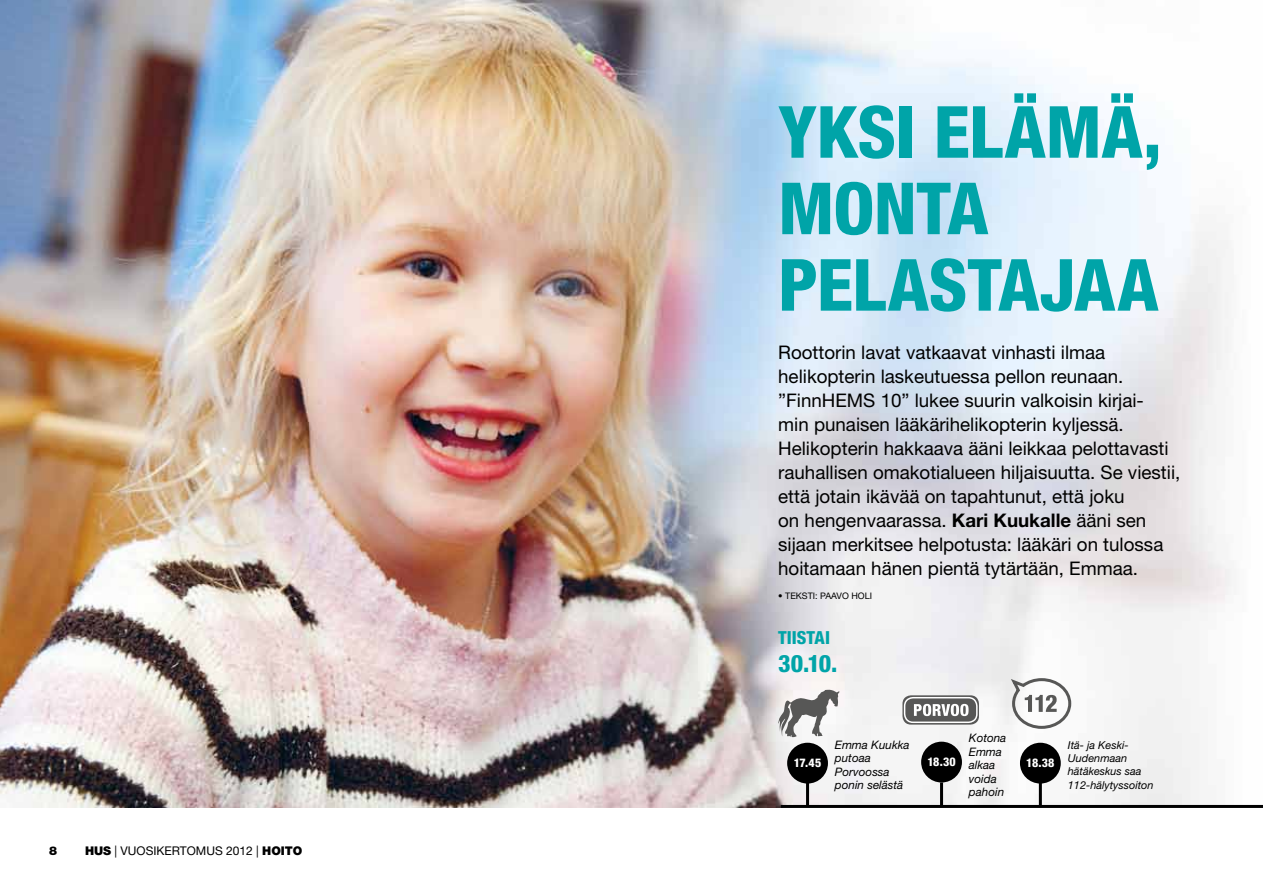
<style>
.page{position:relative;width:1263px;height:893px;background:#fff}
.page>*{position:absolute;margin:0;border:0;box-sizing:border-box;transform-origin:0 0}
.t1{font:800 condensed 72px/76.5px "Helvetica Neue LT Std";color:#00a4a8}
.t2{font:800 condensed 24px "Helvetica Neue LT Std";color:#00a4a8}
.t3{font:18.75px/24px "Helvetica Neue LT Std";color:#000}
.t4{font:800 condensed 18px "Helvetica Neue LT Std";color:#00a4a8}
.t5{font:12px "Helvetica Neue LT Std";color:#000}
.t6{font:800 condensed 12px "Helvetica Neue LT Std";letter-spacing:-.005em;color:#fff}
.t7{font:900 12px "Helvetica Neue LT Std";color:#000}
.t8{font:italic 11.7px/13.5px "Helvetica Neue LT Std";color:#000}
.t9{font:italic 10.95px/13.2px "Helvetica Neue LT Std";color:#000}
.t10{font:9px "Helvetica Neue LT Std";color:#000}
.s1{font-weight:900}
.s2{font-weight:700}
</style>
<div class="page">
<img style="left:0;top:0;width:1263px;height:808px">
<hr style="left:781px;top:805px;width:482px;height:3px;background:#000">
<svg style="left:777px;top:689px;width:63px;height:48px"></svg>
<div style="left:787px;top:743px;width:41px;height:40px;background:#000;border-radius:50%"></div>
<hr style="left:806px;top:782px;width:3px;height:25px;background:#000">
<div style="left:921px;top:742px;width:41px;height:40px;background:#000;border-radius:50%"></div>
<hr style="left:940px;top:782px;width:3px;height:25px;background:#000">
<div style="left:1020px;top:743px;width:41px;height:40px;background:#000;border-radius:50%"></div>
<hr style="left:1039px;top:782px;width:3px;height:25px;background:#000">
<svg style="left:1008px;top:676px;width:65px;height:54px"></svg>
<div style="left:902px;top:695px;width:77px;height:30px;background:#575756;border-radius:9px"></div>
<div style="left:904px;top:697px;width:73px;height:26px;border:2px solid #fff;border-radius:9px"></div>
<svg style="left:914px;top:704px;width:54px;height:12px"></svg>
<p class="t7" style="left:49px;top:843px;width:10px">8</p>
<p class="t5" style="left:85px;top:843px;width:219px"><span class="s1">HUS</span> | VUOSIKERTOMUS 2012 | <span class="s1">HOITO</span></p>
<h1 class="t1" style="left:778px;top:93px;width:385px">YKSI ELÄMÄ,<br>MONTA<br>PELASTAJAA</h1>
<p class="t3" style="left:778px;top:340px;width:404px">Roottorin lavat vatkaavat vinhasti ilmaa helikopterin laskeutuessa pellon reunaan. ”FinnHEMS 10” lukee suurin valkoisin kirjai-<br>min punaisen lääkärihelikopterin kyljessä.<br>Helikopterin hakkaava ääni leikkaa pelottavasti rauhallisen omakotialueen hiljaisuutta. Se viestii, että jotain ikävää on tapahtunut, että joku<br>on hengenvaarassa. <span class="s2">Kari Kuukalle</span> ääni sen sijaan merkitsee helpotusta: lääkäri on tulossa hoitamaan hänen pientä tytärtään, Emmaa.</p>
<p class="t10" style="left:778px;top:590px;width:95px">• Teksti: Paavo Holi</p>
<p class="t4" style="left:778px;top:626px;width:9px">TIIST</p>
<p class="t4" style="left:814px;top:626px;width:15px">AI</p>
<p class="t2" style="left:778px;top:649px;width:61px">30.10.</p>
<p class="t6" style="left:794px;top:756px;width:29px">17.45</p>
<p class="t8" style="left:835px;top:738px;width:76px">Emma Kuukka putoaa<br>Porvoossa ponin selästä</p>
<p class="t6" style="left:927px;top:755px;width:30px">18.30</p>
<p class="t8" style="left:969px;top:731px;width:39px">Kotona<br>Emma alkaa voida pahoin</p>
<p class="t6" style="left:1026px;top:756px;width:30px">18.38</p>
<p class="t9" style="left:1068px;top:738px;width:87px">Itä- ja Keski-<br>Uudenmaan hätäkeskus saa<br>112-hälytyssoiton</p>
</div>
